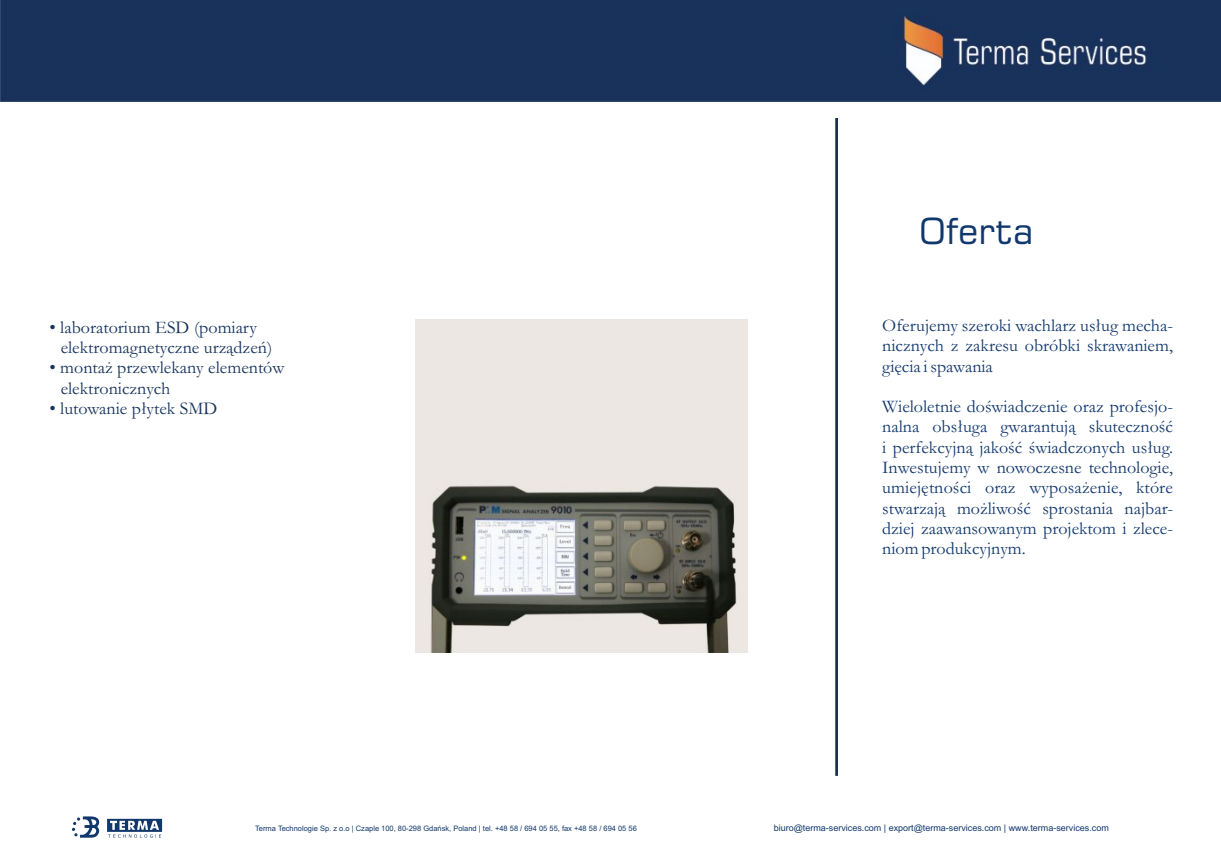
<style>
.page{position:relative;width:1221px;height:851px;background:#fff}
.page>*{position:absolute;margin:0;border:0;box-sizing:border-box;transform-origin:0 0}
.t1{font:36px "Square 721 BT";color:#11386d}
.t2{font:18px/20.2px "Garamond";color:#11386d;text-align:justify}
.t3{font:18px/20.2px "Garamond";color:#17335c}
.t4{font:9px "Arial";color:#11386d}
.t5{font:7.5px "Arial";color:#11386d}
</style>
<div class="page">
<img style="left:415px;top:319px;width:332px;height:333px">
<div style="left:0;top:0;width:1220px;height:101px;background:#19325b"></div>
<svg style="left:72px;top:816px;width:90px;height:21px"></svg>
<img style="left:835px;top:118px;width:2px;height:657px">
<p class="t3" style="left:61px;top:319px;width:213px;text-indent:-11px">• laboratorium ESD (pomiary elektromagnetyczne urządzeń)</p>
<p class="t3" style="left:61px;top:360px;width:225px;text-indent:-11px">• montaż przewlekany elementów elektronicznych</p>
<p class="t3" style="left:49px;top:400px;width:169px">• lutowanie płytek SMD</p>
<h1 class="t1" style="left:919px;top:216px;width:116px">Oferta</h1>
<p class="t2" style="left:882px;top:317px;width:292px">Oferujemy szeroki wachlarz usług mecha&shy;nicznych z zakresu obróbki skrawaniem, gięcia i spawania</p>
<p class="t2" style="left:882px;top:398px;width:292px">Wieloletnie doświadczenie oraz profesjo&shy;nalna obsługa gwarantują skuteczność i perfekcyjną jakość świadczonych usług.<br>Inwestujemy w nowoczesne technologie, umiejętności oraz wyposażenie, które stwarzają możliwość sprostania najbar&shy;dziej zaawansowanym projektom i zlece&shy;niom produkcyjnym.</p>
<p class="t5" style="left:255px;top:825px;width:383px">Terma Technologie Sp. z o.o | Czaple 100, 80-298 Gdańsk, Poland | tel. +48 58 / 694 05 55, fax +48 58 / 694 05 56</p>
<p class="t4" style="left:773px;top:824px;width:337px">biuro@terma-services.com | export@terma-services.com | www.terma-services.com</p>
</div>
